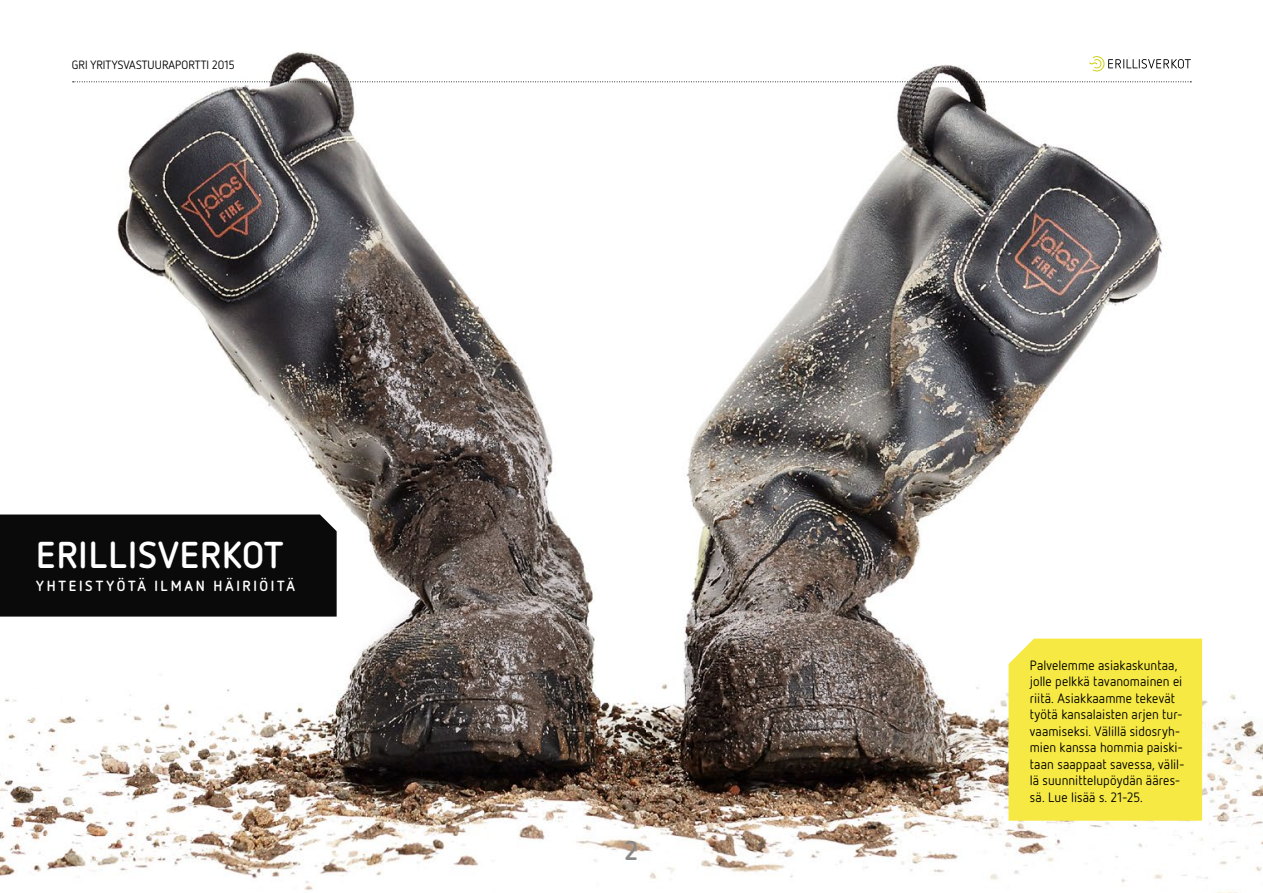
<style>
.page{position:relative;width:1263px;height:893px;background:#fff}
.page>*{position:absolute;margin:0;border:0;box-sizing:border-box;transform-origin:0 0}
.t1{font:700 37.35px "Netto OT";letter-spacing:.03em;color:#fff}
.t2{font:700 27px "Netto OT";color:#868786}
.t3{font:700 14.7px "Netto OT";letter-spacing:.185em;color:#fff}
.t4{font:13.5px/16.5px "Netto OT";letter-spacing:.005em;color:#000}
.t5{font:12px "Netto OT";letter-spacing:.01em;color:#000}
</style>
<div class="page">
<img style="left:0;top:52px;width:1263px;height:841px">
<div style="left:0;top:514px;width:337px;height:103px;background:#0a0a0a"></div>
<div style="left:1008px;top:639px;width:194px;height:182px;background:#f6e944"></div>
<svg style="left:73px;top:81px;width:1118px;height:1px"></svg>
<svg style="left:1089px;top:56px;width:102px;height:15px"></svg>
<p class="t5" style="left:72px;top:57px;width:164px">GRI YRITYSVASTUURAPORTTI 2015</p>
<h1 class="t1" style="left:36px;top:532px;width:248px">ERILLISVERKOT</h1>
<p class="t3" style="left:36px;top:576px;width:260px">YHTEISTYÖTÄ ILMAN HÄIRIÖITÄ</p>
<h2 class="t2" style="left:625px;top:833px;width:15px">2</h2>
<p class="t4" style="left:1030px;top:656px;width:156px">Palvelemme asiakaskuntaa, jolle pelkkä tavanomainen ei riitä. Asiakkaamme tekevät työtä kansalaisten arjen tur&shy;vaamiseksi. Välillä sidosryh&shy;mien kanssa hommia paiski&shy;taan saappaat savessa, välil&shy;lä suunnittelupöydän ääres&shy;sä. Lue lisää s. 21-25.</p>
</div>
